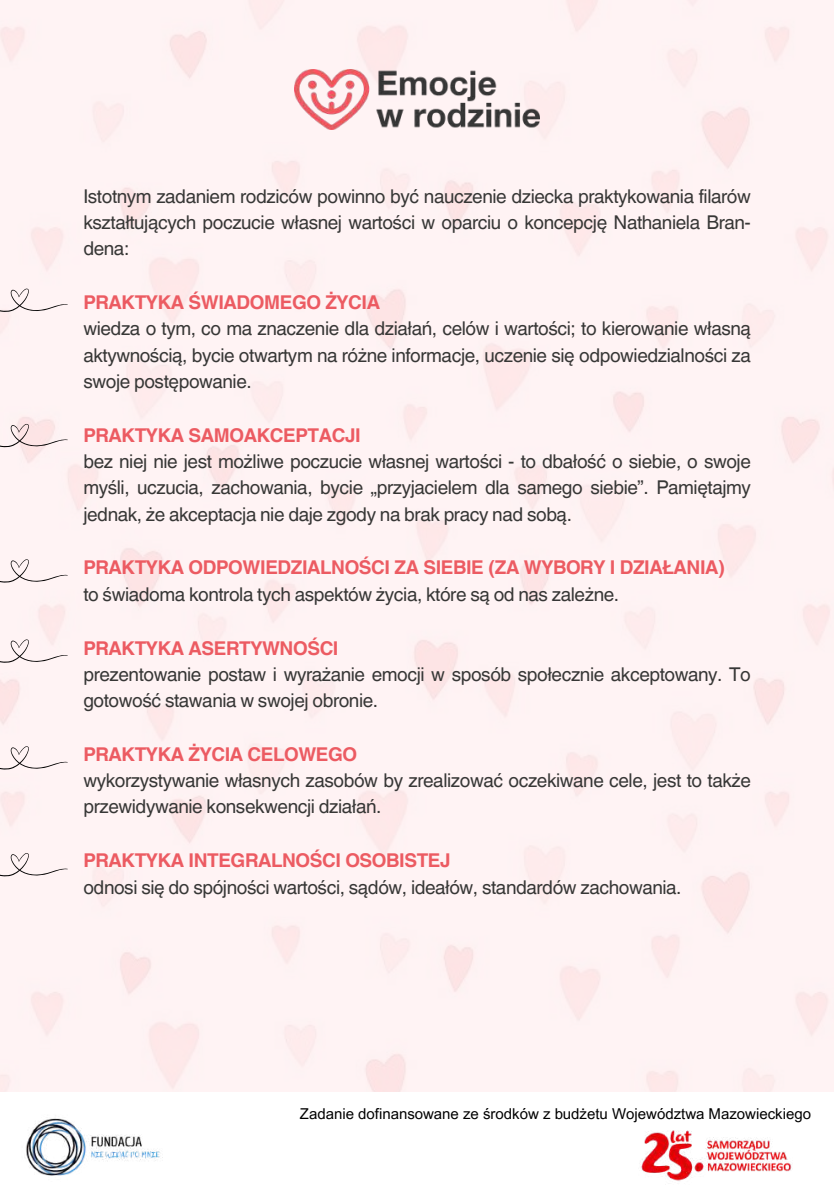
<style>
.page{position:relative;width:834px;height:1191px;background:#fff}
.page>*{position:absolute;margin:0;border:0;box-sizing:border-box;transform-origin:0 0}
.t1{font:19.07px/26.2px "Helvetica World";letter-spacing:-.02em;color:#373736;text-align:justify}
.t2{font:700 19.07px "Helvetica World";letter-spacing:-.02em;color:#ec5b62}
.t3{font:15.05px "Arial MT Pro";color:#000}
</style>
<div class="page">
<div style="left:0;top:0;width:833px;height:1092px;background:#fff3f4"></div>
<img style="left:294px;top:69px;width:245px;height:61px">
<svg style="left:0;top:288px;width:68px;height:24px"></svg>
<svg style="left:0;top:424px;width:68px;height:23px"></svg>
<svg style="left:0;top:559px;width:68px;height:23px"></svg>
<svg style="left:0;top:639px;width:68px;height:24px"></svg>
<svg style="left:0;top:746px;width:68px;height:23px"></svg>
<svg style="left:0;top:852px;width:68px;height:24px"></svg>
<img style="left:26px;top:1118px;width:137px;height:58px">
<img style="left:641px;top:1130px;width:151px;height:51px">
<p class="t1" style="left:83px;top:183px;width:669px">Istotnym zadaniem rodziców powinno być nauczenie dziecka praktykowania filarów kształtujących poczucie własnej wartości w oparciu o koncepcję Nathaniela Bran&shy;dena:</p>
<p class="t2" style="left:83px;top:287px;width:298px">PRAKTYKA ŚWIADOMEGO ŻYCIA</p>
<p class="t1" style="left:83px;top:316px;width:669px">wiedza o tym, co ma znaczenie dla działań, celów i wartości; to kierowanie własną aktywnością, bycie otwartym na różne informacje, uczenie się odpowiedzialności za swoje postępowanie.</p>
<p class="t2" style="left:83px;top:419px;width:279px">PRAKTYKA SAMOAKCEPTACJI</p>
<p class="t1" style="left:83px;top:448px;width:669px">bez niej nie jest możliwe poczucie własnej wartości - to dbałość o siebie, o swoje myśli, uczucia, zachowania, bycie „przyjacielem dla samego siebie”. Pamiętajmy jednak, że akceptacja nie daje zgody na brak pracy nad sobą.</p>
<p class="t2" style="left:83px;top:552px;width:643px">PRAKTYKA ODPOWIEDZIALNOŚCI ZA SIEBIE (ZA WYBORY I DZIAŁANIA)</p>
<p class="t1" style="left:83px;top:581px;width:537px">to świadoma kontrola tych aspektów życia, które są od nas zależne.</p>
<p class="t2" style="left:83px;top:632px;width:257px">PRAKTYKA ASERTYWNOŚCI</p>
<p class="t1" style="left:83px;top:661px;width:669px">prezentowanie postaw i wyrażanie emocji w sposób społecznie akceptowany. To gotowość stawania w swojej obronie.</p>
<p class="t2" style="left:83px;top:738px;width:275px">PRAKTYKA ŻYCIA CELOWEGO</p>
<p class="t1" style="left:83px;top:767px;width:669px">wykorzystywanie własnych zasobów by zrealizować oczekiwane cele, jest to także przewidywanie konsekwencji działań.</p>
<p class="t2" style="left:83px;top:845px;width:368px">PRAKTYKA INTEGRALNOŚCI OSOBISTEJ</p>
<p class="t1" style="left:83px;top:873px;width:599px">odnosi się do spójności wartości, sądów, ideałów, standardów zachowania.</p>
<p class="t3" style="left:300px;top:1108px;width:512px">Zadanie dofinansowane ze środków z budżetu Województwa Mazowieckiego</p>
</div>
